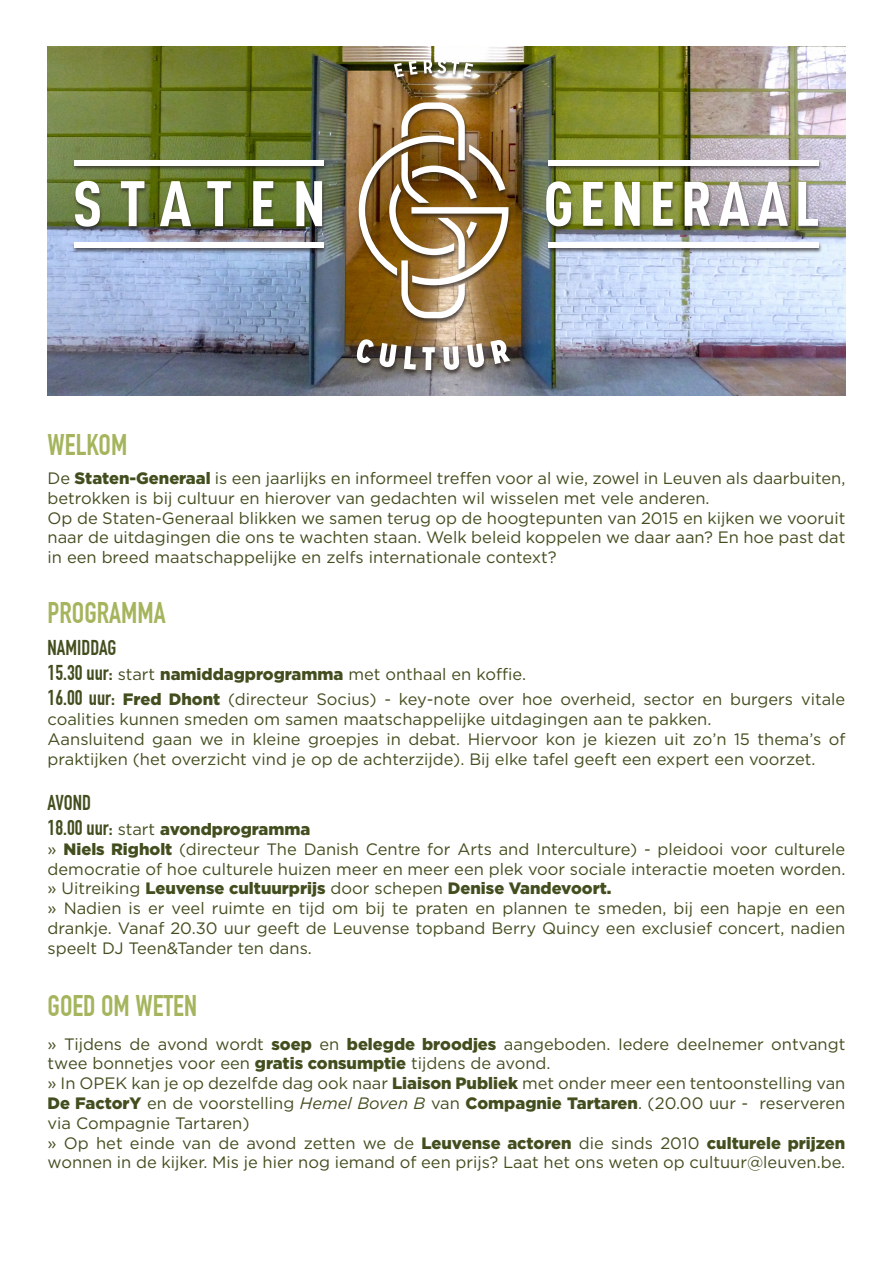
<style>
.page{position:relative;width:893px;height:1263px;background:#fff}
.page>*{position:absolute;margin:0;border:0;box-sizing:border-box;transform-origin:0 0}
.t1{font:29.25px "DIN Engschrift Std";color:#a4b55d}
.t2{font:21px "DIN Engschrift Std";color:#434e1f}
.t3{font:16.5px/19.8px "Gotham";color:#434e1f}
.t4{font:900 16.5px "Gotham";color:#434e1f}
.s1{font-weight:900}
.s2{font-family:"DIN Engschrift Std";font-size:21px}
.s3{font-family:"DIN Engschrift Std";font-weight:400;font-size:21px}
.s4{font-weight:400}
.s5{font-style:italic}
</style>
<div class="page">
<img style="left:48px;top:47px;width:797px;height:348px">
<div style="left:72px;top:60px;width:751px;height:315px;background:#231f20;opacity:.66"></div>
<svg style="left:359px;top:102px;width:149px;height:216px"></svg>
<svg style="left:394px;top:61px;width:24px;height:16px"></svg>
<svg style="left:424px;top:60px;width:49px;height:17px"></svg>
<svg style="left:356px;top:338px;width:41px;height:30px"></svg>
<svg style="left:404px;top:346px;width:12px;height:24px"></svg>
<svg style="left:422px;top:347px;width:13px;height:23px"></svg>
<svg style="left:443px;top:346px;width:16px;height:24px"></svg>
<svg style="left:467px;top:339px;width:43px;height:29px"></svg>
<div style="left:74px;top:160px;width:250px;height:6px;background:#fff"></div>
<div style="left:74px;top:242px;width:250px;height:6px;background:#fff"></div>
<div style="left:548px;top:160px;width:271px;height:6px;background:#fff"></div>
<div style="left:548px;top:242px;width:271px;height:6px;background:#fff"></div>
<svg style="left:75px;top:181px;width:25px;height:46px"></svg>
<svg style="left:121px;top:181px;width:23px;height:45px"></svg>
<svg style="left:160px;top:181px;width:31px;height:45px"></svg>
<svg style="left:207px;top:181px;width:24px;height:45px"></svg>
<svg style="left:253px;top:181px;width:20px;height:45px"></svg>
<svg style="left:296px;top:181px;width:26px;height:45px"></svg>
<svg style="left:546px;top:181px;width:25px;height:45px"></svg>
<svg style="left:583px;top:182px;width:20px;height:44px"></svg>
<svg style="left:615px;top:182px;width:25px;height:44px"></svg>
<svg style="left:653px;top:182px;width:20px;height:44px"></svg>
<svg style="left:685px;top:182px;width:25px;height:44px"></svg>
<svg style="left:719px;top:182px;width:30px;height:44px"></svg>
<svg style="left:757px;top:182px;width:31px;height:44px"></svg>
<svg style="left:798px;top:182px;width:20px;height:44px"></svg>
<p class="t1" style="left:48px;top:427px;width:81px">WELKOM</p>
<p class="t3" style="left:48px;top:468px;width:799px">De <span class="s1">Staten-Generaal</span> is een jaarlijks en informeel treffen voor al wie, zowel in Leuven als daarbuiten, betrokken is bij cultuur en hierover van gedachten wil wisselen met vele anderen.</p>
<p class="t3" style="left:48px;top:508px;width:799px;text-align:justify">Op de Staten-Generaal blikken we samen terug op de hoogtepunten van 2015 en kijken we vooruit naar de uitdagingen die ons te wachten staan. Welk beleid koppelen we daar aan? En hoe past dat in een breed maatschappelijke en zelfs internationale context?</p>
<p class="t1" style="left:48px;top:595px;width:120px">PROGRAMMA</p>
<p class="t2" style="left:48px;top:635px;width:70px">NAMIDDAG</p>
<p class="t3" style="left:48px;top:664px;width:480px"><span class="s2">15.30 uur:</span> start <span class="s1">namiddagprogramma</span> met onthaal en koffie.</p>
<p class="t3" style="left:48px;top:689px;width:799px"><span class="s2">16.00 uur:</span> <span class="s1">Fred Dhont</span> (directeur Socius) - key-note over hoe overheid, sector en burgers vitale coalities kunnen smeden om samen maatschappelijke uitdagingen aan te pakken.</p>
<p class="t3" style="left:48px;top:729px;width:799px">Aansluitend gaan we in kleine groepjes in debat. Hiervoor kon je kiezen uit zo’n 15 thema’s of praktijken (het overzicht vind je op de achterzijde). Bij elke tafel geeft een expert een voorzet.</p>
<p class="t2" style="left:48px;top:790px;width:45px">AVOND</p>
<p class="t4" style="left:48px;top:819px;width:264px"><span class="s3">18.00 uur:</span> <span class="s4">start</span> avondprogramma</p>
<p class="t3" style="left:48px;top:839px;width:799px">» <span class="s1">Niels Righolt</span> (directeur The Danish Centre for Arts and Interculture) - pleidooi voor culturele democratie of hoe culturele huizen meer en meer een plek voor sociale interactie moeten worden.</p>
<p class="t4" style="left:48px;top:879px;width:565px"><span class="s4">» Uitreiking</span> Leuvense cultuurprijs <span class="s4">door schepen</span> Denise Vandevoort.</p>
<p class="t3" style="left:48px;top:898px;width:799px;text-align:justify">» Nadien is er veel ruimte en tijd om bij te praten en plannen te smeden, bij een hapje en een drankje. Vanaf 20.30 uur geeft de Leuvense topband Berry Quincy een exclusief concert, nadien speelt DJ Teen&amp;Tander ten dans.</p>
<p class="t1" style="left:48px;top:988px;width:151px">GOED OM WETEN</p>
<p class="t3" style="left:48px;top:1034px;width:799px">» Tijdens de avond wordt <span class="s1">soep</span> en <span class="s1">belegde broodjes</span> aangeboden. Iedere deelnemer ontvangt twee bonnetjes voor een <span class="s1">gratis consumptie</span> tijdens de avond.</p>
<p class="t3" style="left:48px;top:1073px;width:799px;text-align:justify">» In OPEK kan je op dezelfde dag ook naar <span class="s1">Liaison Publiek</span> met onder meer een tentoonstelling van <span class="s1">De FactorY</span> en de voorstelling <span class="s5">Hemel Boven B</span> van <span class="s1">Compagnie Tartaren</span>. (20.00 uur - reserveren via Compagnie Tartaren)</p>
<p class="t3" style="left:48px;top:1133px;width:799px">» Op het einde van de avond zetten we de <span class="s1">Leuvense actoren</span> die sinds 2010 <span class="s1">culturele prijzen </span>wonnen in de kijker. Mis je hier nog iemand of een prijs? Laat het ons weten op cultuur@leuven.be.</p>
</div>
